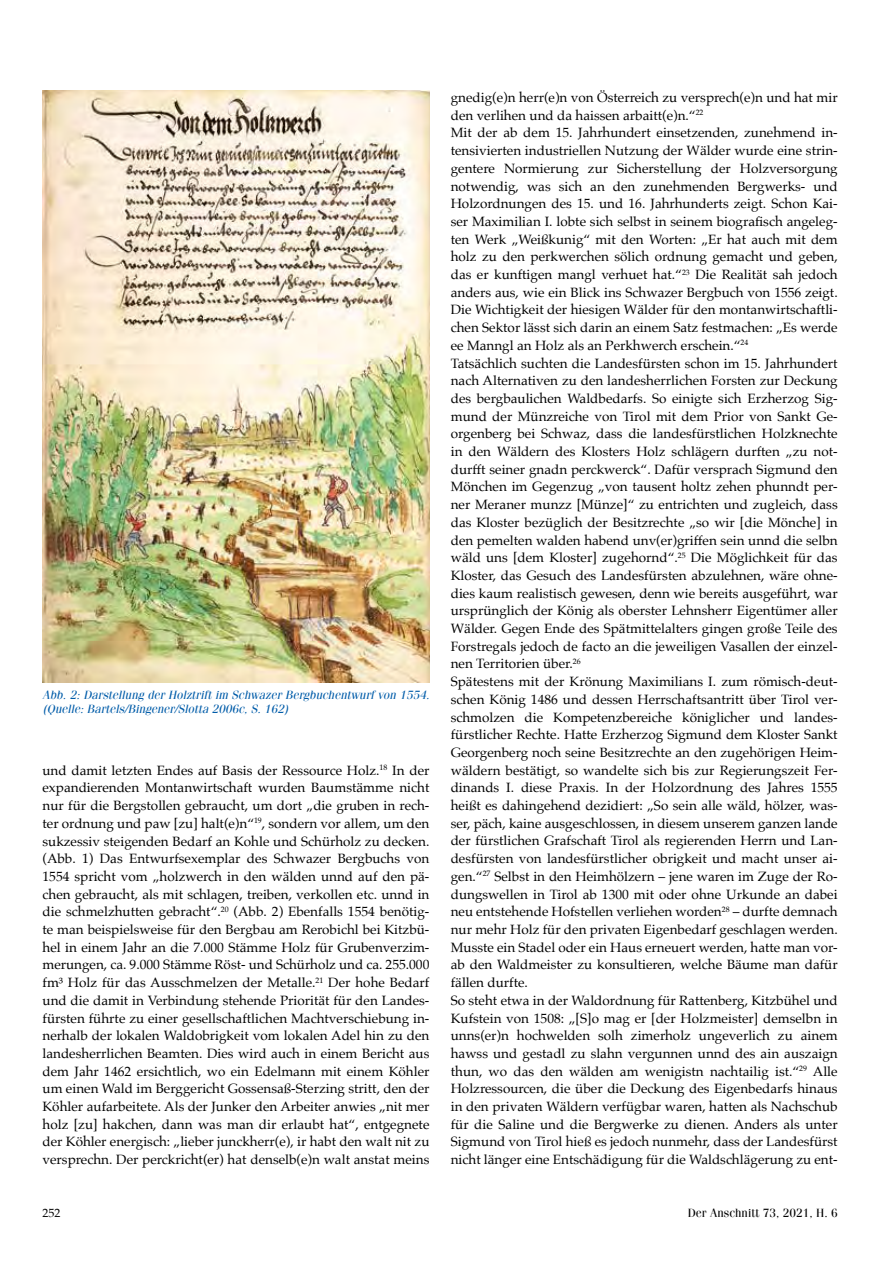
<style>
.page{position:relative;width:893px;height:1263px;background:#fff}
.page>*{position:absolute;margin:0;border:0;box-sizing:border-box;transform-origin:0 0}
.t1{font:13.5px/17.7px "Palatino";color:#000;text-align:justify}
.t2{font:italic 12px/13.5px "Fenice LT";color:#005ca9}
.t3{font:12px "Fenice LT";color:#000}
.t4{font:12px "Palatino";color:#000}
</style>
<div class="page">
<img style="left:43px;top:90px;width:386px;height:592px">
<p class="t2" style="left:43px;top:688px;width:388px">Abb. 2: Darstellung der Holztrift im Schwazer Bergbuchentwurf von 1554. (Quelle: Bartels/Bingener/Slotta 2006c, S. 162)</p>
<p class="t1" style="left:43px;top:761px;width:388px">und damit letzten Endes auf Basis der Ressource Holz.<sup>18</sup> In der expandierenden Montanwirtschaft wurden Baumstämme nicht nur für die Bergstollen gebraucht, um dort „die gruben in rech&shy;ter ordnung und paw [zu] halt(e)n“<sup>19</sup>, sondern vor allem, um den sukzessiv steigenden Bedarf an Kohle und Schürholz zu decken. (Abb. 1) Das Entwurfsexemplar des Schwazer Bergbuchs von 1554 spricht vom „holzwerch in den wälden unnd auf den pä&shy;chen gebraucht, als mit schlagen, treiben, verkollen etc. unnd in die schmelzhutten gebracht“.<sup>20</sup> (Abb. 2) Ebenfalls 1554 benötig&shy;te man beispielsweise für den Bergbau am Rerobichl bei Kitzbü&shy;hel in einem Jahr an die 7.000 Stämme Holz für Grubenverzim&shy;merungen, ca. 9.000 Stämme Röst- und Schürholz und ca. 255.000 fm³ Holz für das Ausschmelzen der Metalle.<sup>21</sup> Der hohe Bedarf und die damit in Verbindung stehende Priorität für den Landes&shy;fürsten führte zu einer gesellschaftlichen Machtverschiebung in&shy;nerhalb der lokalen Waldobrigkeit vom lokalen Adel hin zu den landesherrlichen Beamten. Dies wird auch in einem Bericht aus dem Jahr 1462 ersichtlich, wo ein Edelmann mit einem Köhler um einen Wald im Berggericht Gossensaß-Sterzing stritt, den der Köhler aufarbeitete. Als der Junker den Arbeiter anwies „nit mer holz [zu] hakchen, dann was man dir erlaubt hat“, entgegnete der Köhler energisch: „lieber junckherr(e), ir habt den walt nit zu versprechn. Der perckricht(er) hat denselb(e)n walt anstat meins</p>
<p class="t1" style="left:451px;top:88px;width:388px;text-align:left">gnedig(e)n herr(e)n von Österreich zu versprech(e)n und hat mir den verlihen und da haissen arbaitt(e)n.“<sup>22<br></sup>Mit der ab dem 15. Jahrhundert einsetzenden, zunehmend in&shy;tensivierten industriellen Nutzung der Wälder wurde eine strin&shy;gentere Normierung zur Sicherstellung der Holzversorgung notwendig, was sich an den zunehmenden Bergwerks- und Holzordnungen des 15. und 16. Jahrhunderts zeigt. Schon Kai&shy;ser Maximilian I. lobte sich selbst in seinem biografisch angeleg&shy;ten Werk „Weißkunig“ mit den Worten: „Er hat auch mit dem holz zu den perkwerchen sölich ordnung gemacht und geben, das er kunftigen mangl verhuet hat.“<sup>23</sup> Die Realität sah jedoch anders aus, wie ein Blick ins Schwazer Bergbuch von 1556 zeigt.<br>Die Wichtigkeit der hiesigen Wälder für den montanwirtschaftli&shy;chen Sektor lässt sich darin an einem Satz festmachen: „Es werde ee Manngl an Holz als an Perkhwerch erschein.“<sup>24<br></sup>Tatsächlich suchten die Landesfürsten schon im 15. Jahrhundert nach Alternativen zu den landesherrlichen Forsten zur Deckung des bergbaulichen Waldbedarfs. So einigte sich Erzherzog Sig&shy;mund der Münzreiche von Tirol mit dem Prior von Sankt Ge&shy;orgenberg bei Schwaz, dass die landesfürstlichen Holzknechte in den Wäldern des Klosters Holz schlägern durften „zu not&shy;durfft seiner gnadn perckwerck“. Dafür versprach Sigmund den Mönchen im Gegenzug „von tausent holtz zehen phunndt per&shy;ner Meraner munzz [Münze]“ zu entrichten und zugleich, dass das Kloster bezüglich der Besitzrechte „so wir [die Mönche] in den pemelten walden habend unv(er)griffen sein unnd die selbn wäld uns [dem Kloster] zugehornd“.<sup>25</sup> Die Möglichkeit für das Kloster, das Gesuch des Landesfürsten abzulehnen, wäre ohne&shy;dies kaum realistisch gewesen, denn wie bereits ausgeführt, war ursprünglich der König als oberster Lehnsherr Eigentümer aller Wälder. Gegen Ende des Spätmittelalters gingen große Teile des Forstregals jedoch de facto an die jeweiligen Vasallen der einzel&shy;nen Territorien über.<sup>26<br></sup>Spätestens mit der Krönung Maximilians I. zum römisch-deut&shy;schen König 1486 und dessen Herrschaftsantritt über Tirol ver&shy;schmolzen die Kompetenzbereiche königlicher und landes&shy;fürstlicher Rechte. Hatte Erzherzog Sigmund dem Kloster Sankt Georgenberg noch seine Besitzrechte an den zugehörigen Heim&shy;wäldern bestätigt, so wandelte sich bis zur Regierungszeit Fer&shy;dinands I. diese Praxis. In der Holzordnung des Jahres 1555 heißt es dahingehend dezidiert: „So sein alle wäld, hölzer, was&shy;ser, päch, kaine ausgeschlossen, in diesem unserem ganzen lande der fürstlichen Grafschaft Tirol als regierenden Herrn und Lan&shy;desfürsten von landesfürstlicher obrigkeit und macht unser ai&shy;gen.“<sup>27</sup> Selbst in den Heimhölzern – jene waren im Zuge der Ro&shy;dungswellen in Tirol ab 1300 mit oder ohne Urkunde an dabei neu entstehende Hofstellen verliehen worden<sup>28</sup> – durfte demnach nur mehr Holz für den privaten Eigenbedarf geschlagen werden.<br>Musste ein Stadel oder ein Haus erneuert werden, hatte man vor&shy;ab den Waldmeister zu konsultieren, welche Bäume man dafür fällen durfte.<br>So steht etwa in der Waldordnung für Rattenberg, Kitzbühel und Kufstein von 1508: „[S]o mag er [der Holzmeister] demselbn in unns(er)n hochwelden solh zimerholz ungeverlich zu ainem hawss und gestadl zu slahn vergunnen unnd des ain auszaign thun, wo das den wälden am wenigistn nachtailig ist.“<sup>29</sup> Alle Holzressourcen, die über die Deckung des Eigenbedarfs hinaus in den privaten Wäldern verfügbar waren, hatten als Nachschub für die Saline und die Bergwerke zu dienen. Anders als unter Sigmund von Tirol hieß es jedoch nunmehr, dass der Landesfürst nicht länger eine Entschädigung für die Waldschlägerung zu ent-</p>
<p class="t4" style="left:43px;top:1203px;width:19px">252</p>
<p class="t3" style="left:688px;top:1206px;width:152px">Der Anschnitt 73, 2021, H. 6</p>
</div>
